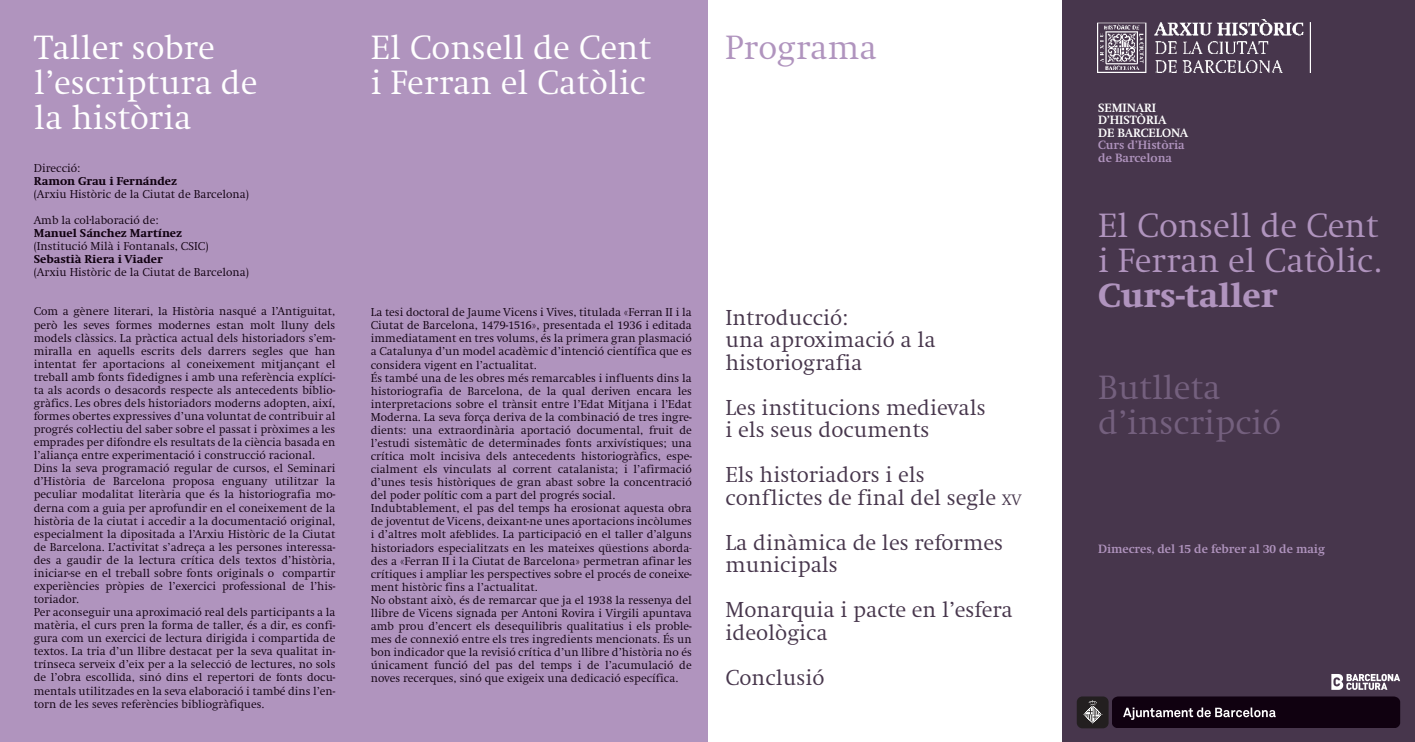
<style>
.page{position:relative;width:1415px;height:742px;background:#fff}
.page>*{position:absolute;margin:0;border:0;box-sizing:border-box;transform-origin:0 0}
.t1{font:300 35px/35px "Swift";color:#fff}
.t2{font:300 35px/35px "Swift";color:#b094be}
.t3{font:300 35px/35px "Swift";color:#74607e}
.t4{font:800 35px "Swift";color:#b094be}
.t5{font:300 22.5px/22.5px "Swift";color:#47364c}
.t6{font:700 12.5px/12.5px "Swift";color:#b094be}
.t7{font:700 12.5px/12.5px "Swift";color:#fff}
.t8{font:300 11.88px/13.1px "Swift";color:#100110}
.t9{font:800 11.88px "Swift";color:#100110}
.s1{font-size:15.75px}
</style>
<div class="page">
<div style="left:0;top:0;width:707px;height:742px;background:#b094be"></div>
<div style="left:1062px;top:0;width:353px;height:742px;background:#47364c"></div>
<img style="left:1097px;top:20px;width:213px;height:52px">
<svg style="left:1331px;top:674px;width:69px;height:16px"></svg>
<div style="left:1077px;top:696px;width:31px;height:32px;background:#231f20;border-radius:6px"></div>
<svg style="left:1083px;top:700px;width:19px;height:24px"></svg>
<svg style="left:1112px;top:696px;width:288px;height:32px;background:#201220"></svg>
<h1 class="t1" style="left:34px;top:30px;width:225px">Taller sobre l’escriptura de la història</h1>
<h1 class="t1" style="left:371px;top:30px;width:282px">El Consell de Cent i Ferran el Catòlic</h1>
<h1 class="t2" style="left:725px;top:31px;width:153px">Programa</h1>
<p class="t8" style="left:34px;top:161px;width:48px">Direcció:</p>
<p class="t9" style="left:34px;top:174px;width:145px">Ramon Grau i Fernández</p>
<p class="t8" style="left:34px;top:181px;width:217px;line-height:26.1px">(Arxiu Històric de la Ciutat de Barcelona)<br>Amb la col·laboració de:</p>
<p class="t9" style="left:34px;top:226px;width:150px">Manuel Sánchez Martínez</p>
<p class="t8" style="left:34px;top:240px;width:176px">(Institució Milà i Fontanals, CSIC)</p>
<p class="t9" style="left:34px;top:253px;width:130px">Sebastià Riera i Viader</p>
<p class="t8" style="left:34px;top:266px;width:217px">(Arxiu Històric de la Ciutat de Barcelona)</p>
<p class="t8" style="left:34px;top:305px;width:303px">Com a gènere literari, la Història nasqué a l’Antiguitat, però les seves formes modernes estan molt lluny dels models clàssics. La pràctica actual dels historiadors s’em&shy;miralla en aquells escrits dels darrers segles que han intentat fer aportacions al coneixement mitjançant el treball amb fonts fidedignes i amb una referència explíci&shy;ta als acords o desacords respecte als antecedents biblio&shy;gràfics. Les obres dels historiadors moderns adopten, així, formes obertes expressives d’una voluntat de contribuir al progrés col·lectiu del saber sobre el passat i pròximes a les emprades per difondre els resultats de la ciència basada en l’aliança entre experimentació i construcció racional.<br>Dins la seva programació regular de cursos, el Seminari d’Història de Barcelona proposa enguany utilitzar la peculiar modalitat literària que és la historiografia mo&shy;derna com a guia per aprofundir en el coneixement de la història de la ciutat i accedir a la documentació original, especialment la dipositada a l’Arxiu Històric de la Ciutat de Barcelona. L’activitat s’adreça a les persones interessa&shy;des a gaudir de la lectura crítica dels textos d’història, iniciar-se en el treball sobre fonts originals o compartir experiències pròpies de l’exercici professional de l’his&shy;toriador.<br>Per aconseguir una aproximació real dels participants a la matèria, el curs pren la forma de taller, és a dir, es confi&shy;gura com un exercici de lectura dirigida i compartida de textos. La tria d’un llibre destacat per la seva qualitat in&shy;trínseca serveix d’eix per a la selecció de lectures, no sols de l’obra escollida, sinó dins el repertori de fonts docu&shy;mentals utilitzades en la seva elaboració i també dins l’en&shy;torn de les seves referències bibliogràfiques.</p>
<p class="t8" style="left:371px;top:306px;width:322px">La tesi doctoral de Jaume Vicens i Vives, titulada «Ferran II i la Ciutat de Barcelona, 1479-1516», presentada el 1936 i editada immediatament en tres volums, és la primera gran plasmació a Catalunya d’un model acadèmic d’intenció científica que es considera vigent en l’actualitat.<br>És també una de les obres més remarcables i influents dins la historiografia de Barcelona, de la qual deriven encara les interpretacions sobre el trànsit entre l’Edat Mitjana i l’Edat Moderna. La seva força deriva de la combinació de tres ingre&shy;dients: una extraordinària aportació documental, fruit de l’estudi sistemàtic de determinades fonts arxivístiques; una crítica molt incisiva dels antecedents historiogràfics, espe&shy;cialment els vinculats al corrent catalanista; i l’afirmació d’unes tesis històriques de gran abast sobre la concentració del poder polític com a part del progrés social.<br>Indubtablement, el pas del temps ha erosionat aquesta obra de joventut de Vicens, deixant-ne unes aportacions incòlumes i d’altres molt afeblides. La participació en el taller d’alguns historiadors especialitzats en les mateixes qüestions aborda&shy;des a «Ferran II i la Ciutat de Barcelona» permetran afinar les crítiques i ampliar les perspectives sobre el procés de coneixe&shy;ment històric fins a l’actualitat.<br>No obstant això, és de remarcar que ja el 1938 la ressenya del llibre de Vicens signada per Antoni Rovira i Virgili apuntava amb prou d’encert els desequilibris qualitatius i els proble&shy;mes de connexió entre els tres ingredients mencionats. És un bon indicador que la revisió crítica d’un llibre d’història no és únicament funció del pas del temps i de l’acumulació de noves recerques, sinó que exigeix una dedicació específica.</p>
<h2 class="t5" style="left:725px;top:306px;width:212px">Introducció:<br>una aproximació a la historiografia</h2>
<h2 class="t5" style="left:725px;top:396px;width:262px">Les institucions medievals i els seus documents</h2>
<h2 class="t5" style="left:725px;top:464px;width:298px">Els historiadors i els conflictes de final del segle <span class="s1">XV</span></h2>
<h2 class="t5" style="left:725px;top:531px;width:279px">La dinàmica de les reformes municipals</h2>
<h2 class="t5" style="left:725px;top:599px;width:289px">Monarquia i pacte en l’esfera ideològica</h2>
<h2 class="t5" style="left:725px;top:666px;width:100px">Conclusió</h2>
<p class="t7" style="left:1098px;top:101px;width:92px">SEMINARI<br>D’HISTÒRIA<br>DE BARCELONA</p>
<p class="t6" style="left:1098px;top:139px;width:88px">Curs d’Història de Barcelona</p>
<h1 class="t2" style="left:1098px;top:208px;width:285px">El Consell de Cent i Ferran el Catòlic.</h1>
<h1 class="t4" style="left:1098px;top:276px;width:180px">Curs-taller</h1>
<h1 class="t3" style="left:1098px;top:370px;width:184px">Butlleta d’inscripció</h1>
<p class="t6" style="left:1098px;top:543px;width:228px">Dimecres, del 15 de febrer al 30 de maig</p>
</div>
